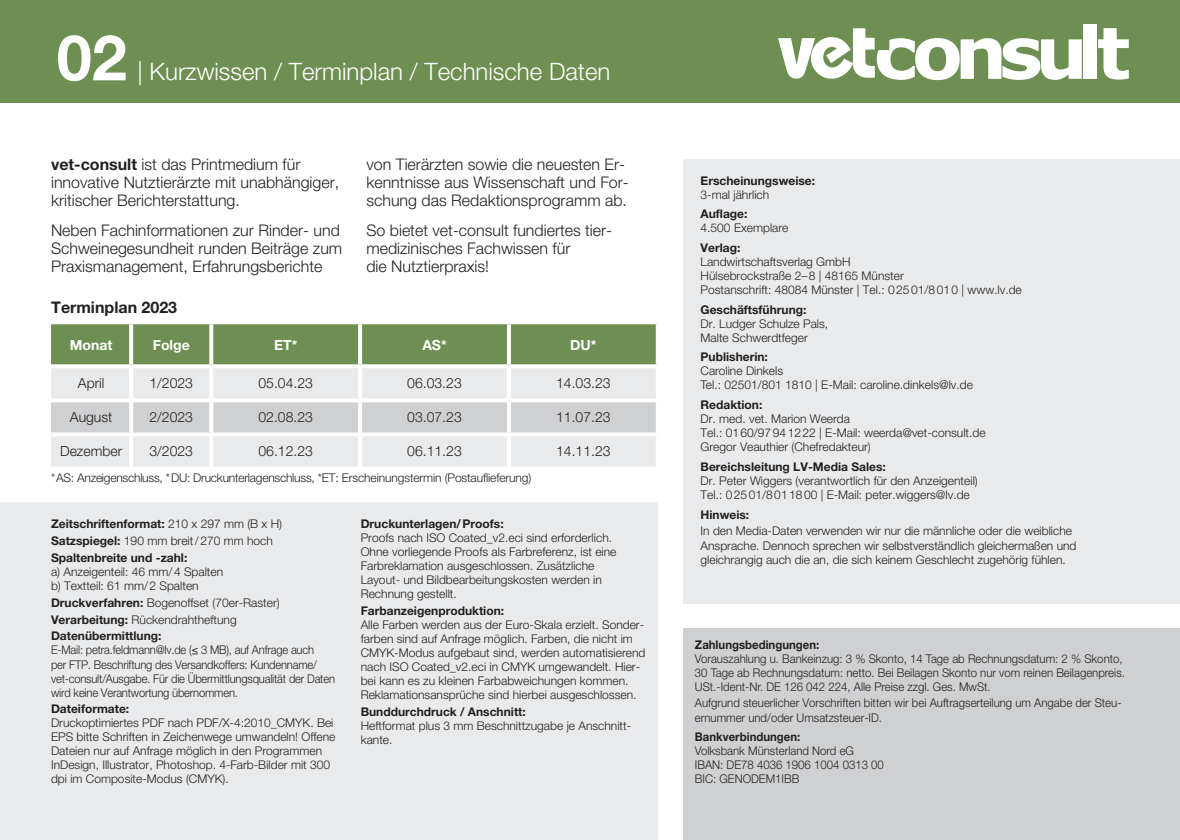
<style>
.page{position:relative;width:1180px;height:840px;background:#fff}
.page>*{position:absolute;margin:0;border:0;box-sizing:border-box;transform-origin:0 0}
.t1{font:700 63.2px "Helvetica Neue LT Pro";color:#fff}
.t2{font:300 24px "Helvetica Neue LT Pro";color:#fff}
.t3{font:300 16px/18px "Helvetica Neue LT Pro";color:#231f20}
.t4{font:700 16px "Helvetica Neue LT Pro";color:#231f20}
.t5{font:300 14px "Helvetica Neue LT Pro";color:#231f20}
.t6{font:700 14px "Helvetica Neue LT Pro";color:#fff}
.t7{font:300 12px/14px "Helvetica Neue LT Pro";color:#231f20}
.t8{font:700 12px/16.8px "Helvetica Neue LT Pro";color:#231f20}
.t9{font:300 12px/14px "Helvetica Neue LT Pro";color:#231f20;scale:.95 1}
.t10{font:300 12px/14px "Helvetica Neue LT Pro";color:#231f20;scale:.93 1}
.t11{font:300 12px "Helvetica Neue LT Pro";letter-spacing:-.02em;color:#231f20}
.t12{font:700 12px "Helvetica Neue LT Pro";color:#231f20;scale:.95 1}
.s1{font-weight:700}
.s2{font-weight:300}
</style>
<div class="page">
<div style="left:0;top:0;width:1179px;height:103px;background:#6d8f51"></div>
<svg style="left:1098px;top:28px;width:30px;height:52px"></svg>
<svg style="left:778px;top:28px;width:303px;height:52px"></svg>
<div style="left:1083px;top:24px;width:13px;height:55px;background:#fff"></div>
<div style="left:683px;top:159px;width:496px;height:444px;background:#e9eaeb"></div>
<div style="left:0;top:502px;width:657px;height:337px;background:#e9eaeb"></div>
<div style="left:683px;top:628px;width:496px;height:211px;background:#cfd0d2"></div>
<div style="left:51px;top:324px;width:604px;height:40px;background:#6d8f51"></div>
<div style="left:51px;top:368px;width:604px;height:98px;background:#e9eaeb"></div>
<div style="left:51px;top:402px;width:604px;height:30px;background:#cfd0d2"></div>
<svg style="left:129px;top:324px;width:4px;height:40px"></svg>
<svg style="left:209px;top:324px;width:4px;height:40px"></svg>
<svg style="left:358px;top:324px;width:4px;height:40px"></svg>
<hr style="left:507px;top:324px;width:4px;height:40px;background:#fff">
<svg style="left:655px;top:324px;width:3px;height:40px"></svg>
<svg style="left:51px;top:364px;width:80px;height:1px"></svg>
<svg style="left:131px;top:364px;width:80px;height:2px"></svg>
<hr style="left:129px;top:368px;width:4px;height:30px;background:#fff">
<svg style="left:211px;top:364px;width:149px;height:2px"></svg>
<hr style="left:209px;top:368px;width:4px;height:30px;background:#fff">
<svg style="left:360px;top:364px;width:149px;height:2px"></svg>
<hr style="left:358px;top:368px;width:4px;height:30px;background:#fff">
<svg style="left:509px;top:364px;width:149px;height:1px"></svg>
<hr style="left:507px;top:368px;width:4px;height:30px;background:#fff">
<svg style="left:655px;top:368px;width:1px;height:30px"></svg>
<hr style="left:51px;top:398px;width:80px;height:4px;background:#fff">
<hr style="left:131px;top:398px;width:80px;height:4px;background:#fff">
<hr style="left:129px;top:402px;width:4px;height:30px;background:#fff">
<hr style="left:211px;top:398px;width:149px;height:4px;background:#fff">
<svg style="left:209px;top:402px;width:4px;height:30px"></svg>
<hr style="left:360px;top:398px;width:149px;height:4px;background:#fff">
<hr style="left:358px;top:402px;width:4px;height:30px;background:#fff">
<hr style="left:509px;top:398px;width:150px;height:4px;background:#fff">
<hr style="left:507px;top:402px;width:4px;height:30px;background:#fff">
<svg style="left:655px;top:402px;width:2px;height:30px"></svg>
<svg style="left:51px;top:432px;width:80px;height:4px"></svg>
<svg style="left:131px;top:432px;width:80px;height:4px"></svg>
<hr style="left:129px;top:436px;width:4px;height:30px;background:#fff">
<svg style="left:211px;top:432px;width:149px;height:4px"></svg>
<hr style="left:209px;top:436px;width:4px;height:30px;background:#fff">
<svg style="left:360px;top:432px;width:149px;height:4px"></svg>
<hr style="left:358px;top:436px;width:4px;height:30px;background:#fff">
<svg style="left:509px;top:432px;width:148px;height:4px"></svg>
<hr style="left:507px;top:436px;width:4px;height:30px;background:#fff">
<svg style="left:655px;top:436px;width:1px;height:30px"></svg>
<h1 class="t1" style="left:57px;top:18px;width:72px">02</h1>
<h2 class="t2" style="left:137px;top:56px;width:474px">| Kurzwissen / Terminplan / Technische Daten</h2>
<h3 class="t3" style="left:51px;top:155px;width:290px"><span class="s1">vet-consult</span> ist das Printmedium für innovative Nutztierärzte mit unabhängiger, kritischer Berichterstattung.</h3>
<h3 class="t3" style="left:51px;top:220px;width:293px">Neben Fachinformationen zur Rinder- und<br>Schweinegesundheit runden Beiträge zum<br>Praxismanagement, Erfahrungsberichte</h3>
<h3 class="t3" style="left:366px;top:155px;width:264px">von Tierärzten sowie die neuesten Er&shy;kenntnisse aus Wissenschaft und For&shy;schung das Redaktionsprogramm ab.</h3>
<h3 class="t3" style="left:366px;top:220px;width:247px">So bietet vet-consult fundiertes tier&shy;medizinisches Fachwissen für<br>die Nutztierpraxis!</h3>
<h3 class="t4" style="left:51px;top:297px;width:127px">Terminplan 2023</h3>
<p class="t6" style="left:70px;top:336px;width:44px">Monat</p>
<p class="t6" style="left:153px;top:336px;width:39px">Folge</p>
<p class="t6" style="left:274px;top:336px;width:25px">ET*</p>
<p class="t6" style="left:422px;top:336px;width:26px">AS*</p>
<p class="t6" style="left:570px;top:336px;width:28px">DU*</p>
<p class="t5" style="left:78px;top:374px;width:28px">April</p>
<p class="t5" style="left:149px;top:374px;width:45px">1/2023</p>
<p class="t5" style="left:258px;top:374px;width:56px">05.04.23</p>
<p class="t5" style="left:407px;top:374px;width:56px">06.03.23</p>
<p class="t5" style="left:556px;top:374px;width:56px">14.03.23</p>
<p class="t5" style="left:70px;top:408px;width:44px">August</p>
<p class="t5" style="left:149px;top:408px;width:45px">2/2023</p>
<p class="t5" style="left:258px;top:408px;width:56px">02.08.23</p>
<p class="t5" style="left:407px;top:408px;width:56px">03.07.23</p>
<p class="t5" style="left:556px;top:408px;width:56px">11.07.23</p>
<p class="t5" style="left:60px;top:442px;width:63px">Dezember</p>
<p class="t5" style="left:149px;top:442px;width:45px">3/2023</p>
<p class="t5" style="left:258px;top:442px;width:56px">06.12.23</p>
<p class="t5" style="left:407px;top:442px;width:56px">06.11.23</p>
<p class="t5" style="left:556px;top:442px;width:56px">14.11.23</p>
<p class="t11" style="left:51px;top:470px;width:481px">*AS: Anzeigenschluss, *DU: Druckunterlagenschluss, *ET: Erscheinungstermin (Postauflieferung)</p>
<p class="t8" style="left:51px;top:515px;width:232px">Zeitschriftenformat: <span class="s2">210 x 297 mm (B x H)<br></span>Satzspiegel: <span class="s2">190 mm breit/270 mm hoch<br></span>Spaltenbreite und -zahl:</p>
<p class="t7" style="left:51px;top:564px;width:173px">a) Anzeigenteil: 46 mm/4 Spalten b) Textteil: 61 mm/2 Spalten</p>
<p class="t8" style="left:51px;top:593px;width:230px">Druckverfahren: <span class="s2">Bogenoffset (70er-Raster)<br></span>Verarbeitung: <span class="s2">Rückendrahtheftung<br></span>Datenübermittlung:</p>
<p class="t10" style="left:51px;top:642px;width:307px">E-Mail: petra.feldmann@lv.de (≤ 3 MB), auf Anfrage auch<br>per FTP. Beschriftung des Versandkoffers: Kundenname/ vet-consult/Ausgabe. Für die Übermittlungsqualität der Daten wird keine Verantwortung übernommen.</p>
<p class="t8" style="left:51px;top:700px;width:80px">Dateiformate:</p>
<p class="t7" style="left:51px;top:715px;width:286px">Druckoptimiertes PDF nach PDF/X-4:2010_CMYK. Bei EPS bitte Schriften in Zeichenwege umwandeln! Offene Dateien nur auf Anfrage möglich in den Programmen InDesign, Illustrator, Photoshop. 4-Farb-Bilder mit 300 dpi im Composite-Modus (CMYK).</p>
<p class="t8" style="left:361px;top:515px;width:144px">Druckunterlagen/Proofs:</p>
<p class="t7" style="left:361px;top:530px;width:257px">Proofs nach ISO Coated_v2.eci sind erforderlich.<br>Ohne vorliegende Proofs als Farbreferenz, ist eine Farbreklamation ausgeschlossen. Zusätzliche Layout- und Bildbearbeitungskosten werden in Rechnung gestellt.</p>
<p class="t8" style="left:361px;top:601px;width:145px">Farbanzeigenproduktion:</p>
<p class="t7" style="left:361px;top:617px;width:286px">Alle Farben werden aus der Euro-Skala erzielt. Sonder&shy;farben sind auf Anfrage möglich. Farben, die nicht im CMYK-Modus aufgebaut sind, werden automatisierend nach ISO Coated_v2.eci in CMYK umgewandelt. Hier&shy;bei kann es zu kleinen Farbabweichungen kommen.<br>Reklamationsansprüche sind hierbei ausgeschlossen.</p>
<p class="t8" style="left:361px;top:702px;width:166px">Bunddurchdruck / Anschnitt:</p>
<p class="t7" style="left:361px;top:718px;width:272px">Heftformat plus 3 mm Beschnittzugabe je Anschnitt&shy;kante.</p>
<p class="t8" style="left:700px;top:171px;width:116px">Erscheinungsweise:</p>
<p class="t7" style="left:700px;top:187px;width:70px">3-mal jährlich</p>
<p class="t8" style="left:700px;top:205px;width:48px">Auflage:</p>
<p class="t7" style="left:700px;top:220px;width:89px">4.500 Exemplare</p>
<p class="t8" style="left:700px;top:239px;width:41px">Verlag:</p>
<p class="t7" style="left:700px;top:254px;width:322px">Landwirtschaftsverlag GmbH<br>Hülsebrockstraße 2–8 | 48165 Münster<br>Postanschrift: 48084 Münster | Tel.: 02501/8010 | www.lv.de</p>
<p class="t8" style="left:700px;top:300px;width:107px">Geschäftsführung:</p>
<p class="t7" style="left:700px;top:316px;width:129px">Dr. Ludger Schulze Pals,<br>Malte Schwerdtfeger</p>
<p class="t8" style="left:700px;top:348px;width:69px">Publisherin:</p>
<p class="t7" style="left:700px;top:364px;width:274px">Caroline Dinkels<br>Tel.: 02501/801 1810 | E-Mail: caroline.dinkels@lv.de</p>
<p class="t8" style="left:700px;top:396px;width:63px">Redaktion:</p>
<p class="t7" style="left:700px;top:411px;width:286px">Dr. med. vet. Marion Weerda<br>Tel.: 0160/97941222 | E-Mail: weerda@vet-consult.de<br>Gregor Veauthier (Chefredakteur)</p>
<p class="t8" style="left:700px;top:457px;width:187px">Bereichsleitung LV-Media Sales:</p>
<p class="t7" style="left:700px;top:473px;width:278px">Dr. Peter Wiggers (verantwortlich für den Anzeigenteil)<br>Tel.: 02501/8011800 | E-Mail: peter.wiggers@lv.de</p>
<p class="t8" style="left:700px;top:505px;width:50px">Hinweis:</p>
<p class="t7" style="left:700px;top:523px;width:377px">In den Media-Daten verwenden wir nur die männliche oder die weibliche<br>Ansprache. Dennoch sprechen wir selbstverständlich gleichermaßen und gleichrangig auch die an, die sich keinem Geschlecht zugehörig fühlen.</p>
<p class="t12" style="left:694px;top:636px;width:132px">Zahlungsbedingungen:</p>
<p class="t9" style="left:694px;top:650px;width:454px">Vorauszahlung u. Bankeinzug: 3 % Skonto, 14 Tage ab Rechnungsdatum: 2 % Skonto,<br>30 Tage ab Rechnungsdatum: netto. Bei Beilagen Skonto nur vom reinen Beilagenpreis.<br>USt.-Ident-Nr. DE 126 042 224, Alle Preise zzgl. Ges. MwSt.</p>
<p class="t9" style="left:694px;top:695px;width:450px">Aufgrund steuerlicher Vorschriften bitten wir bei Auftragserteilung um Angabe der Steu&shy;ernummer und/oder Umsatzsteuer-ID.</p>
<p class="t12" style="left:694px;top:729px;width:112px">Bankverbindungen:</p>
<p class="t9" style="left:694px;top:743px;width:200px">Volksbank Münsterland Nord eG<br>IBAN: DE78 4036 1906 1004 0313 00<br>BIC: GENODEM1IBB</p>
</div>
